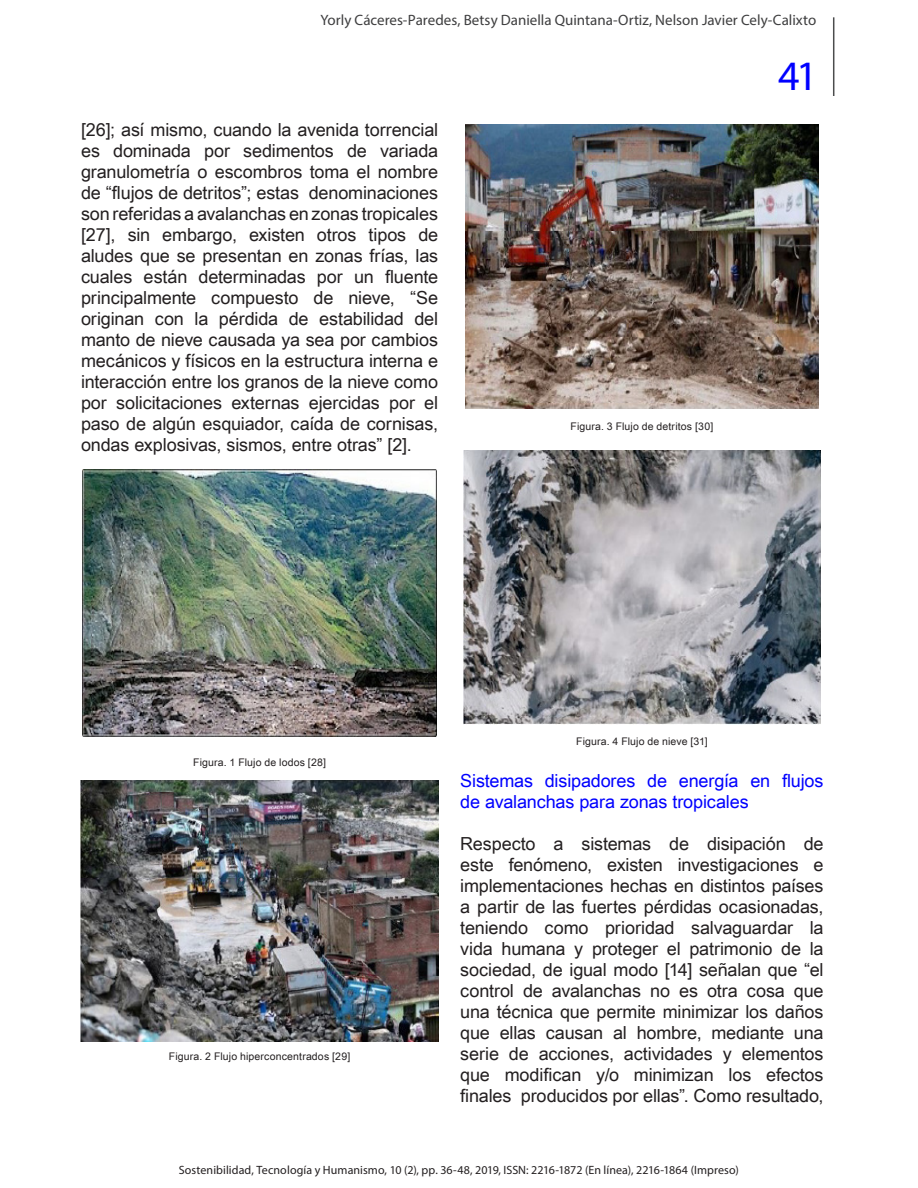
<style>
.page{position:relative;width:918px;height:1188px;background:#fff}
.page>*{position:absolute;margin:0;border:0;box-sizing:border-box;transform-origin:0 0}
.t1{font:42px "Myriad Pro";color:#00f}
.Cuerpo_Texto{font:18px/21px "Arial Unicode MS";letter-spacing:-.005em;color:#231f20;text-align:justify}
.Titulos{font:18px/21px "Arial Unicode MS";letter-spacing:-.01em;color:#00f}
.t2{font:15px "Myriad Pro";color:#3e3e3f}
.t3{font:12px "Myriad Pro";letter-spacing:.005em;color:#231f20}
.Cuerpo_Texto-2{font:10.5px "Arial Unicode MS";letter-spacing:.01em;color:#231f20}
</style>
<div class="page">
<hr style="left:833px;top:17px;width:1px;height:79px;background:#4b4c4d">
<img style="left:83px;top:469px;width:353px;height:267px">
<img style="left:81px;top:781px;width:358px;height:260px">
<img style="left:465px;top:125px;width:354px;height:284px">
<img style="left:463px;top:451px;width:357px;height:274px">
<p class="t2" style="left:320px;top:10px;width:497px">Yorly Cáceres-Paredes, Betsy Daniella Quintana-Ortiz, Nelson Javier Cely-Calixto</p>
<h1 class="t1" style="left:778px;top:50px;width:41px">41</h1>
<p class="Cuerpo_Texto" style="left:81px;top:118px;width:359px">[26]; así mismo, cuando la avenida torrencial es dominada por sedimentos de variada granulometría o escombros toma el nombre de “flujos de detritos”; estas denominaciones son referidas a avalanchas en zonas tropicales [27], sin embargo, existen otros tipos de aludes que se presentan en zonas frías, las cuales están determinadas por un fluente principalmente compuesto de nieve, “Se originan con la pérdida de estabilidad del manto de nieve causada ya sea por cambios mecánicos y físicos en la estructura interna e interacción entre los granos de la nieve como por solicitaciones externas ejercidas por el paso de algún esquiador, caída de cornisas, ondas explosivas, sismos, entre otras” [2].</p>
<p class="Cuerpo_Texto-2" style="left:571px;top:418px;width:144px">Figura. 3 Flujo de detritos [30]</p>
<p class="Cuerpo_Texto-2" style="left:193px;top:754px;width:134px">Figura. 1 Flujo de lodos [28]</p>
<p class="Cuerpo_Texto-2" style="left:169px;top:1048px;width:183px">Figura. 2 Flujo hiperconcentrados [29]</p>
<p class="Cuerpo_Texto-2" style="left:576px;top:733px;width:133px">Figura. 4 Flujo de nieve [31]</p>
<p class="Titulos" style="left:460px;top:769px;width:365px">Sistemas disipadores de energía en flujos de avalanchas para zonas tropicales</p>
<p class="Cuerpo_Texto" style="left:460px;top:832px;width:365px">Respecto a sistemas de disipación de este fenómeno, existen investigaciones e implementaciones hechas en distintos países a partir de las fuertes pérdidas ocasionadas, teniendo como prioridad salvaguardar la vida humana y proteger el patrimonio de la sociedad, de igual modo [14] señalan que “el control de avalanchas no es otra cosa que una técnica que permite minimizar los daños que ellas causan al hombre, mediante una serie de acciones, actividades y elementos que modifican y/o minimizan los efectos finales producidos por ellas”. Como resultado,</p>
<p class="t3" style="left:179px;top:1163px;width:561px">Sostenibilidad, Tecnología y Humanismo, 10 (2), pp. 36-48, 2019, ISSN: 2216-1872 (En línea), 2216-1864 (Impreso)</p>
</div>
